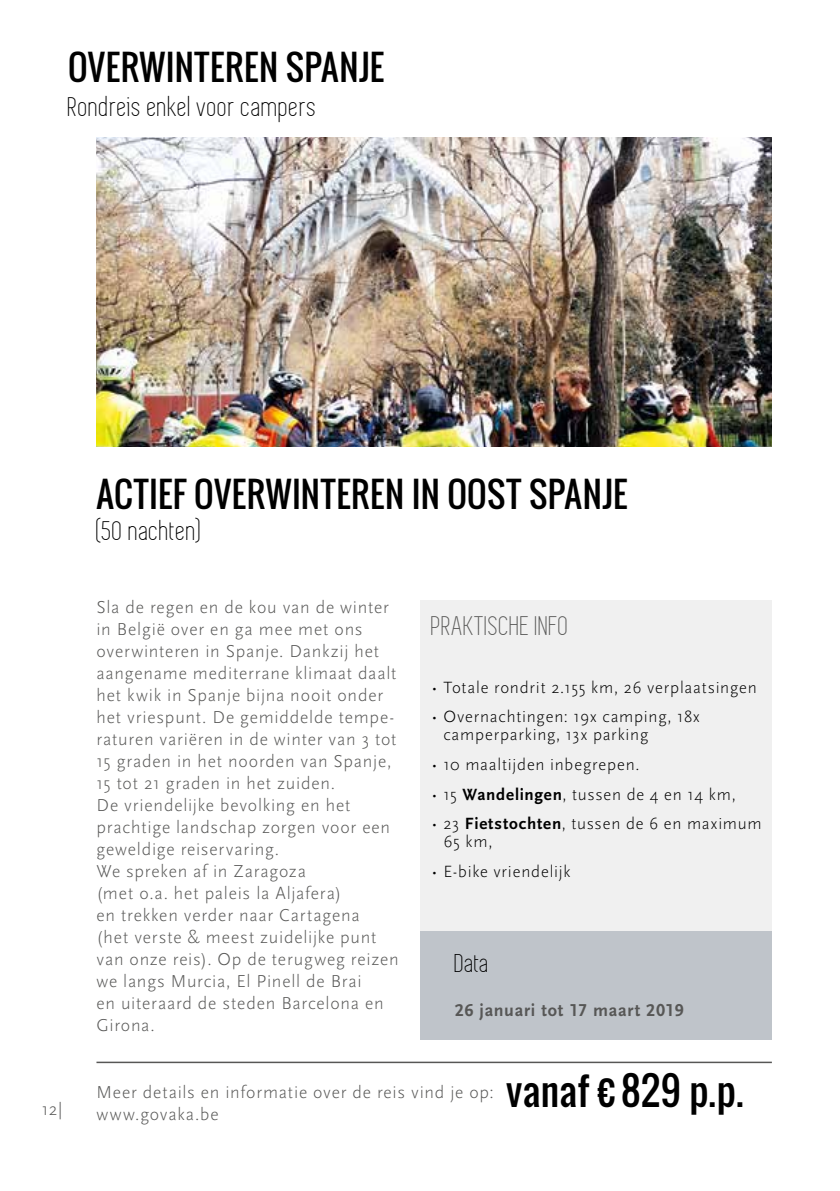
<style>
.page{position:relative;width:840px;height:1191px;background:#fff}
.page>*{position:absolute;margin:0;border:0;box-sizing:border-box;transform-origin:0 0}
.t1{font:38px "Oswald";letter-spacing:.01em;color:#000}
.t2{font:34px "Oswald";letter-spacing:.015em;color:#000}
.t3{font:28px "Simplifica";letter-spacing:.03em;color:#000}
.t4{font:28px "Simplifica";letter-spacing:.025em;color:#575756}
.t5{font:26.8px "Simplifica";color:#000}
.t6{font:300 18px/22px "Scala Sans";letter-spacing:.045em;color:#575756}
.t7{font:18px "Scala Sans Bold LF";letter-spacing:.04em;color:#575756}
.t8{font:300 17px/18px "Scala Sans";letter-spacing:.045em;color:#000}
.s1{font-family:"Scala Sans Bold LF";font-weight:400}
</style>
<div class="page">
<hr style="left:96px;top:1061px;width:675px;height:2px;background:#575756">
<img style="left:96px;top:138px;width:675px;height:308px">
<div style="left:420px;top:930px;width:351px;height:110px;background:#bfc4ca"></div>
<div style="left:420px;top:600px;width:351px;height:330px;background:#f0f0f0"></div>
<h2 class="t2" style="left:68px;top:42px;width:317px">OVERWINTEREN SPANJE</h2>
<h3 class="t3" style="left:68px;top:92px;width:250px">Rondreis enkel voor campers</h3>
<h2 class="t2" style="left:96px;top:468px;width:532px">ACTIEF OVERWINTEREN IN OOST SPANJE</h2>
<h3 class="t3" style="left:96px;top:516px;width:106px">(50 nachten)</h3>
<p class="t6" style="left:42px;top:1098px;width:22px">12|</p>
<p class="t6" style="left:96px;top:597px;width:303px">Sla de regen en de kou van de winter in België over en ga mee met ons overwinteren in Spanje. Dankzij het aangename mediterrane klimaat daalt het kwik in Spanje bijna nooit onder het vriespunt. De gemiddelde tempe&shy;raturen variëren in de winter van 3 tot<br>15 graden in het noorden van Spanje,<br>15 tot 21 graden in het zuiden.<br>De vriendelijke bevolking en het prachtige landschap zorgen voor een geweldige reiservaring.<br>We spreken af in Zaragoza<br>(met o.a. het paleis la Aljafera)<br>en trekken verder naar Cartagena<br>(het verste &amp; meest zuidelijke punt van onze reis). Op de terugweg reizen we langs Murcia, El Pinell de Brai<br>en uiteraard de steden Barcelona en<br>Girona.</p>
<h3 class="t4" style="left:431px;top:611px;width:139px">PRAKTISCHE INFO</h3>
<p class="t8" style="left:431px;top:678px;width:327px">• Totale rondrit 2.155 km, 26 verplaatsingen</p>
<p class="t8" style="left:443px;top:708px;width:258px;text-indent:-12px">• Overnachtingen: 19x camping, 18x camperparking, 13x parking</p>
<p class="t8" style="left:431px;top:756px;width:209px">• 10 maaltijden inbegrepen.</p>
<p class="t8" style="left:431px;top:785px;width:306px">• 15 <span class="s1">Wandelingen</span>, tussen de 4 en 14 km,</p>
<p class="t8" style="left:443px;top:815px;width:319px;text-indent:-12px">• 23 <span class="s1">Fietstochten</span>, tussen de 6 en maximum<br>65 km,</p>
<p class="t8" style="left:431px;top:863px;width:141px">• E-bike vriendelijk</p>
<h3 class="t5" style="left:454px;top:949px;width:36px">Data</h3>
<p class="t7" style="left:454px;top:1001px;width:230px">26 januari tot 17 maart 2019</p>
<p class="t6" style="left:96px;top:1081px;width:398px">Meer details en informatie over de reis vind je op: www.govaka.be</p>
<h1 class="t1" style="left:506px;top:1062px;width:238px">vanaf € 829 p.p.</h1>
</div>
